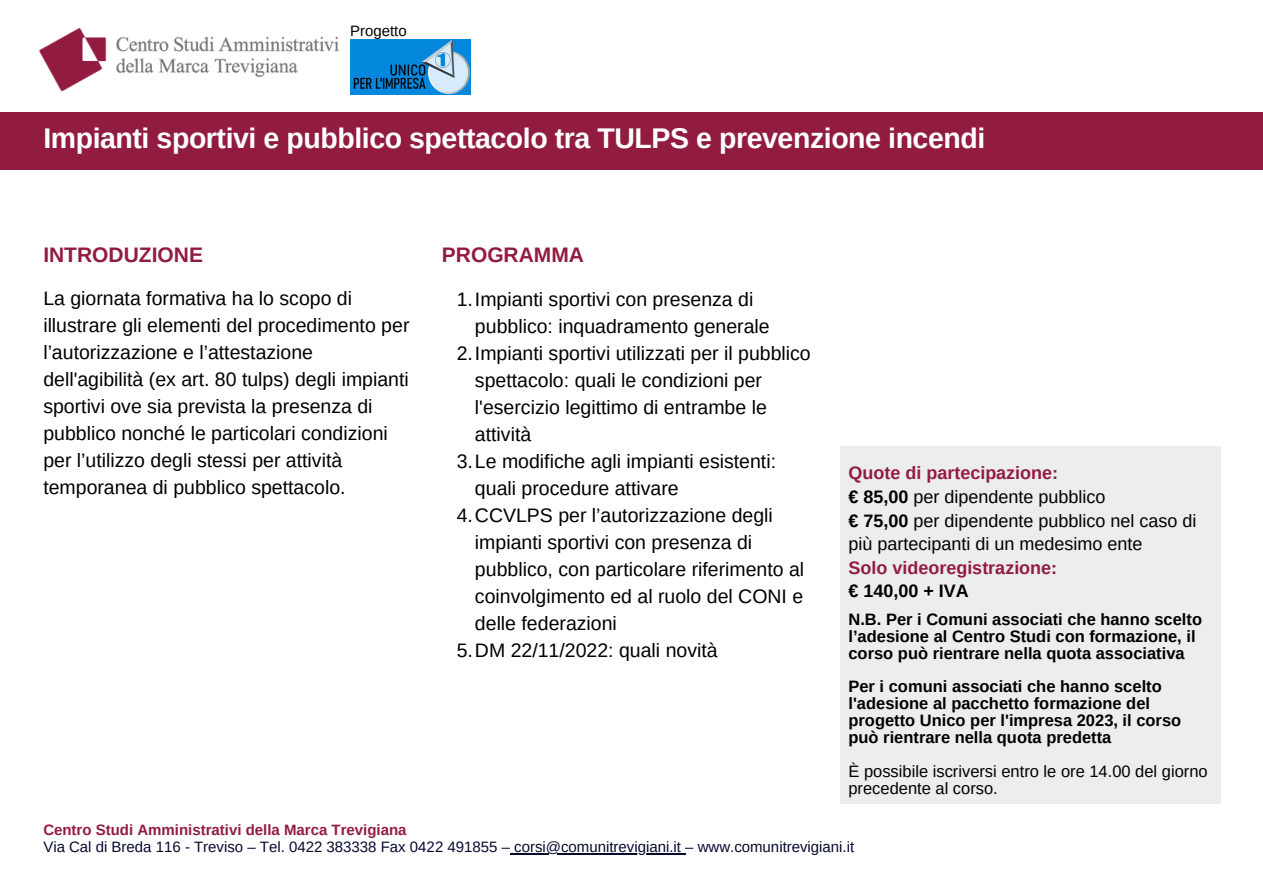
<style>
.page{position:relative;width:1263px;height:894px;background:#fff}
.page>*{position:absolute;margin:0;border:0;box-sizing:border-box;transform-origin:0 0}
.t1{font:700 28.5px "Arimo";letter-spacing:-.015em;color:#fff}
.t2{font:700 21px "Arimo";color:#921c40}
.t3{font:19.5px/27px "Arimo";color:#000}
.t4{font:18px/23.5px "Arimo";color:#000}
.t5{font:700 18px "Arimo";color:#931c40}
.t6{font:700 18px "Arimo";color:#000}
.t7{font:700 16.5px/16.8px "Arimo";color:#000}
.t8{font:16.5px/16.8px "Arimo";color:#000}
.t9{font:15px "Arimo";color:#050a30}
.t10{font:700 15px "Arimo";color:#921c40}
.t11{font:15px "Arimo";color:#000}
.s1{font-weight:700}
</style>
<div class="page">
<div style="left:0;top:112px;width:1262px;height:58px;background:#921c40"></div>
<div style="left:840px;top:446px;width:381px;height:357px;background:#ebedef"></div>
<hr style="left:510px;top:852px;width:175px;height:1px;background:#050a30">
<img style="left:39px;top:28px;width:321px;height:67px">
<img style="left:350px;top:40px;width:120px;height:54px">
<p class="t11" style="left:350px;top:22px;width:58px">Progetto</p>
<p class="t1" style="left:43px;top:122px;width:943px">Impianti sportivi e pubblico spettacolo tra TULPS e prevenzione incendi</p>
<p class="t2" style="left:43px;top:243px;width:161px">INTRODUZIONE</p>
<p class="t3" style="left:43px;top:285px;width:368px">La giornata formativa ha lo scopo di illustrare gli elementi del procedimento per l’autorizzazione e l’attestazione dell'agibilità (ex art. 80 tulps) degli impianti sportivi ove sia prevista la presenza di pubblico nonché le particolari condizioni per l’utilizzo degli stessi per attività temporanea di pubblico spettacolo.</p>
<p class="t2" style="left:442px;top:243px;width:144px">PROGRAMMA</p>
<p class="t3" style="left:475px;top:286px;width:296px;text-indent:-18px">1.Impianti sportivi con presenza di pubblico: inquadramento generale</p>
<p class="t3" style="left:475px;top:340px;width:337px;text-indent:-18px">2.Impianti sportivi utilizzati per il pubblico spettacolo: quali le condizioni per l'esercizio legittimo di entrambe le attività</p>
<p class="t3" style="left:475px;top:448px;width:303px;text-indent:-18px">3.Le modifiche agli impianti esistenti: quali procedure attivare</p>
<p class="t3" style="left:475px;top:502px;width:331px;text-indent:-18px">4.CCVLPS per l’autorizzazione degli impianti sportivi con presenza di pubblico, con particolare riferimento al coinvolgimento ed al ruolo del CONI e delle federazioni</p>
<p class="t3" style="left:457px;top:637px;width:262px">5.DM 22/11/2022: quali novità</p>
<p class="t5" style="left:848px;top:462px;width:211px">Quote di partecipazione:</p>
<p class="t4" style="left:848px;top:484px;width:259px"><span class="s1">€ 85,00</span> per dipendente pubblico</p>
<p class="t4" style="left:848px;top:508px;width:350px"><span class="s1">€ 75,00</span> per dipendente pubblico nel caso di più partecipanti di un medesimo ente</p>
<p class="t5" style="left:848px;top:557px;width:210px">Solo videoregistrazione:</p>
<p class="t6" style="left:848px;top:581px;width:122px">€ 140,00 + IVA</p>
<p class="t7" style="left:848px;top:610px;width:355px">N.B. Per i Comuni associati che hanno scelto l’adesione al Centro Studi con formazione, il corso può rientrare nella quota associativa</p>
<p class="t7" style="left:848px;top:678px;width:334px">Per i comuni associati che hanno scelto l'adesione al pacchetto formazione del progetto Unico per l'impresa 2023, il corso può rientrare nella quota predetta</p>
<p class="t8" style="left:848px;top:762px;width:361px">È possibile iscriversi entro le ore 14.00 del giorno precedente al corso.</p>
<p class="t10" style="left:43px;top:821px;width:365px">Centro Studi Amministrativi della Marca Trevigiana</p>
<p class="t9" style="left:43px;top:838px;width:812px">Via Cal di Breda 116 - Treviso – Tel. 0422 383338 Fax 0422 491855 – corsi@comunitrevigiani.it – www.comunitrevigiani.it</p>
</div>
